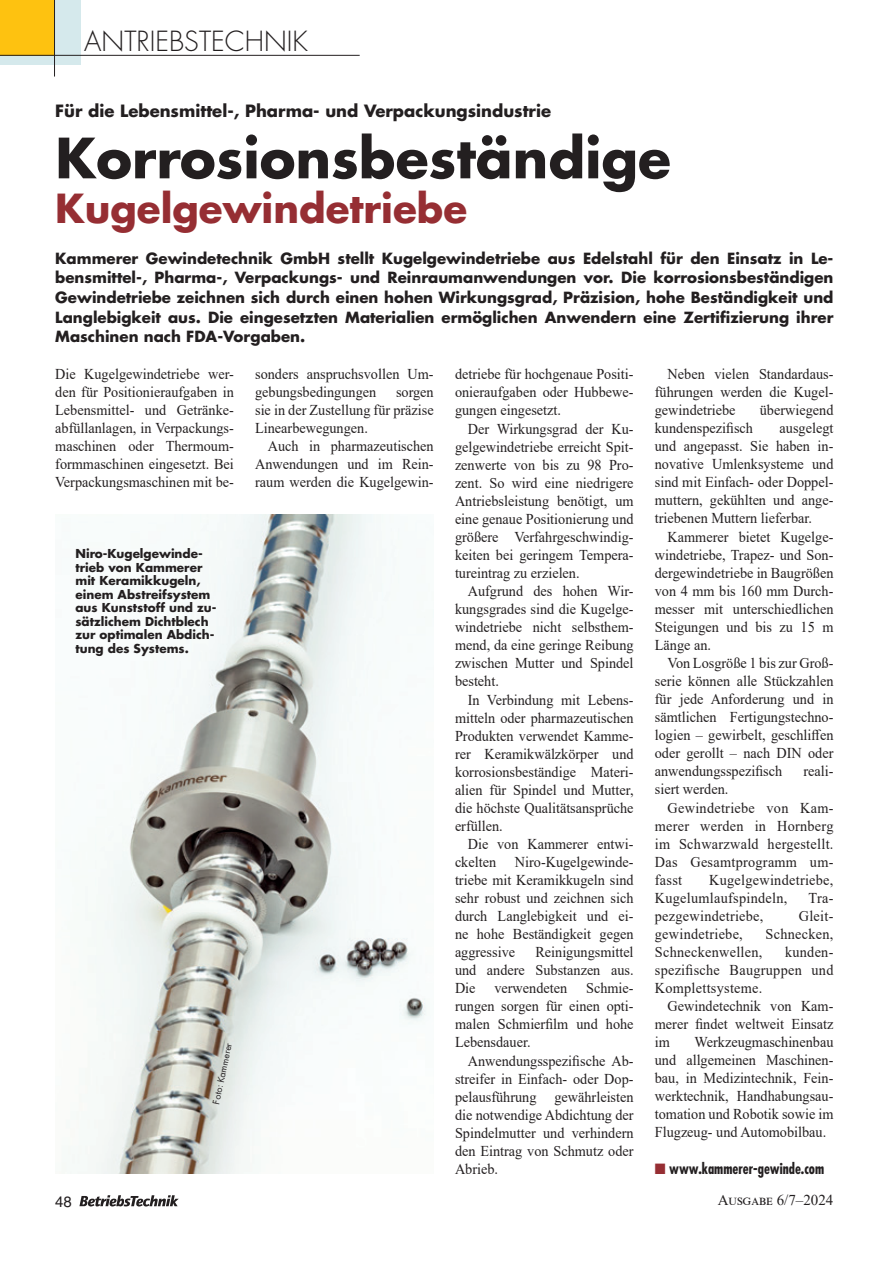
<style>
.page{position:relative;width:893px;height:1263px;background:#fff}
.page>*{position:absolute;margin:0;border:0;box-sizing:border-box;transform-origin:0 0}
.Titel_mittel{font:700 54px "Futura";color:#231f20}
.Titel_mittel-2{font:700 39px "Futura";color:#962e33}
.Kopfleiste{font:300 27px "Futura LT";color:#231f20}
.Übertitel_gross_neu{font:700 16.5px "Futura";color:#231f20}
.Fließtext{font:15px/18px "Times New Roman";color:#231f20;text-align:justify;scale:.95 1}
.Vorspann_gross{font:700 15px/19.5px "Futura";color:#231f20;text-align:justify}
.Fließtext_1__Absatz{font:15px/18px "Times New Roman";color:#231f20;text-align:justify;scale:.95 1}
.Fließtext-2{font:15px/18px "Times New Roman";letter-spacing:.02em;color:#231f20;scale:.95 1}
.www{font:700 condensed 15px "Futura";color:#231f20;scale:.95 1}
.Fließtext-3{font:15px "Times New Roman";color:#231f20}
.t1{font:15px "Helvetica";color:#231f20}
.Bildtext{font:700 12px/13.5px "Futura";color:#231f20}
.Foto{font:9px "Futura";color:#231f20}
.s1{color:#962e33}
</style>
<div class="page">
<svg style="left:79px;top:1195px;width:100px;height:11px"></svg>
<div style="left:0;top:0;width:80px;height:64px;background:#d5e9ec"></div>
<div style="left:0;top:0;width:55px;height:55px;background:#fec210"></div>
<hr style="left:0;top:55px;width:360px;height:1px;background:#231f20">
<hr style="left:54px;top:0;width:1px;height:77px;background:#231f20">
<img style="left:77px;top:514px;width:357px;height:660px">
<p class="Kopfleiste" style="left:84px;top:25px;width:225px">ANTRIEBSTECHNIK</p>
<p class="Übertitel_gross_neu" style="left:55px;top:100px;width:497px">Für die Lebensmittel-, Pharma- und Verpackungsindustrie</p>
<p class="Titel_mittel" style="left:55px;top:121px;width:617px">Korrosionsbeständige</p>
<p class="Titel_mittel-2" style="left:55px;top:181px;width:413px">Kugelgewindetriebe</p>
<p class="Vorspann_gross" style="left:55px;top:248px;width:780px">Kammerer Gewindetechnik GmbH stellt Kugelgewindetriebe aus Edelstahl für den Einsatz in Le&shy;bensmittel-, Pharma-, Verpackungs- und Reinraumanwendungen vor. Die korrosionsbeständigen Gewindetriebe zeichnen sich durch einen hohen Wirkungsgrad, Präzision, hohe Beständigkeit und Langlebigkeit aus. Die eingesetzten Materialien ermöglichen Anwendern eine Zertifizierung ihrer Maschinen nach FDA-Vorgaben.</p>
<p class="Fließtext_1__Absatz" style="left:55px;top:365px;width:189px">Die Kugelgewindetriebe wer&shy;den für Positionieraufgaben in Lebensmittel- und Getränke&shy;abfüllanlagen, in Verpackungs&shy;maschinen oder Thermoum&shy;formmaschinen eingesetzt. Bei Verpackungsmaschinen mit be-</p>
<p class="Fließtext_1__Absatz" style="left:255px;top:365px;width:189px">sonders anspruchsvollen Um&shy;gebungsbedingungen</p>
<p class="Fließtext_1__Absatz" style="left:255px;top:383px;width:189px;text-indent:141px">sorgen sie in der Zustellung für präzise Linearbewegungen.</p>
<p class="Fließtext" style="left:255px;top:437px;width:189px;text-indent:13px">Auch in pharmazeutischen Anwendungen und im Rein&shy;raum werden die Kugelgewin-</p>
<p class="Bildtext" style="left:75px;top:547px;width:143px">Niro-Kugelgewinde&shy;trieb von Kammerer mit Keramikkugeln, einem Abstreifsystem aus Kunststoff und zu&shy;sätzlichem Dichtblech zur optimalen Abdich&shy;tung des Systems.</p>
<p class="Foto" style="left:210px;top:1103px;width:64px;rotate:-78deg">Foto: Kammerer</p>
<p class="Fließtext" style="left:455px;top:365px;width:189px">detriebe für hochgenaue Positi&shy;onieraufgaben oder Hubbewe&shy;gungen eingesetzt.</p>
<p class="Fließtext" style="left:455px;top:419px;width:189px;text-indent:13px">Der Wirkungsgrad der Ku&shy;gelgewindetriebe erreicht Spit&shy;zenwerte von bis zu 98 Pro&shy;zent. So wird eine niedrigere Antriebsleistung benötigt, um eine genaue Positionierung und größere Verfahrgeschwindig&shy;keiten bei geringem Tempera&shy;tureintrag zu erzielen.</p>
<p class="Fließtext" style="left:455px;top:582px;width:189px;text-indent:13px">Aufgrund des hohen Wir&shy;kungsgrades sind die Kugelge&shy;windetriebe nicht selbsthem&shy;mend, da eine geringe Reibung zwischen Mutter und Spindel besteht.</p>
<p class="Fließtext" style="left:455px;top:690px;width:190px;text-indent:13px">In Verbindung mit Lebens&shy;mitteln oder pharmazeutischen Produkten verwendet Kamme&shy;rer Keramikwälzkörper und korrosionsbeständige Materi&shy;alien für Spindel und Mutter, die höchste Qualitätsansprüche erfüllen.</p>
<p class="Fließtext" style="left:455px;top:835px;width:189px;text-indent:13px">Die von Kammerer entwi&shy;ckelten Niro-Kugelgewinde&shy;triebe mit Keramikkugeln sind sehr robust und zeichnen sich durch Langlebigkeit und ei&shy;ne hohe Beständigkeit gegen aggressive</p>
<p class="Fließtext" style="left:455px;top:943px;width:190px;text-indent:80px">Reinigungsmittel und andere Substanzen aus.<br>Die</p>
<p class="Fließtext" style="left:455px;top:979px;width:189px;text-indent:131px">Schmie&shy;rungen sorgen für einen opti&shy;malen Schmierfilm und hohe Lebensdauer.</p>
<p class="Fließtext" style="left:455px;top:1051px;width:189px;text-indent:13px">Anwendungsspezifische Ab&shy;streifer in Einfach- oder Dop&shy;pelausführung gewährleisten die notwendige Abdichtung der Spindelmutter und verhindern den Eintrag von Schmutz oder Abrieb.</p>
<p class="Fließtext" style="left:494px;top:979px;width:78px">verwendeten</p>
<p class="Fließtext" style="left:655px;top:365px;width:189px;text-indent:13px">Neben vielen Standardaus&shy;führungen werden die Kugel&shy;gewindetriebe</p>
<p class="Fließtext" style="left:760px;top:401px;width:79px">überwiegend</p>
<p class="Fließtext" style="left:655px;top:419px;width:189px;text-indent:125px">ausgelegt und angepasst. Sie haben in&shy;novative Umlenksysteme und sind mit Einfach- oder Doppel&shy;muttern, gekühlten und ange&shy;triebenen Muttern lieferbar.</p>
<p class="Fließtext" style="left:655px;top:527px;width:190px;text-indent:13px">Kammerer bietet Kugelge&shy;windetriebe, Trapez- und Son&shy;dergewindetriebe in Baugrößen von 4 mm bis 160 mm Durch&shy;messer mit unterschiedlichen Steigungen und bis zu 15 m Länge an.</p>
<p class="Fließtext" style="left:655px;top:654px;width:189px;text-indent:13px">Von Losgröße 1 bis zur Groß&shy;serie können alle Stückzahlen für jede Anforderung und in sämtlichen Fertigungstechno&shy;logien – gewirbelt, geschliffen oder gerollt – nach DIN oder anwendungsspezifisch</p>
<p class="Fließtext" style="left:655px;top:419px;width:105px">kundenspezifisch</p>
<p class="Fließtext" style="left:803px;top:762px;width:33px">reali-</p>
<p class="Fließtext" style="left:655px;top:780px;width:79px">siert werden.</p>
<p class="Fließtext" style="left:655px;top:798px;width:189px;text-indent:13px">Gewindetriebe von Kam&shy;merer werden in Hornberg im Schwarzwald hergestellt.<br>Das Gesamtprogramm um&shy;fasst</p>
<p class="Fließtext-2" style="left:655px;top:870px;width:189px;text-indent:54px">Kugelgewindetriebe,<br>Kugelumlaufspindeln,</p>
<p class="Fließtext" style="left:809px;top:888px;width:28px">Tra-</p>
<p class="Fließtext-2" style="left:655px;top:906px;width:116px">pezgewindetriebe,</p>
<p class="Fließtext" style="left:799px;top:906px;width:38px">Gleit-</p>
<p class="Fließtext-2" style="left:655px;top:924px;width:94px">gewindetriebe,</p>
<p class="Fließtext-2" style="left:766px;top:924px;width:73px">Schnecken,</p>
<p class="Fließtext-2" style="left:655px;top:942px;width:115px">Schneckenwellen,</p>
<p class="Fließtext" style="left:655px;top:942px;width:189px;text-indent:130px">kunden&shy;spezifische Baugruppen und Komplettsysteme.</p>
<p class="Fließtext" style="left:655px;top:996px;width:189px;text-indent:13px">Gewindetechnik von Kam&shy;merer findet weltweit Einsatz im</p>
<p class="Fließtext" style="left:655px;top:1032px;width:189px;text-indent:40px">Werkzeugmaschinenbau und allgemeinen Maschinen&shy;bau, in Medizintechnik, Fein&shy;werktechnik, Handhabungsau&shy;tomation und Robotik sowie im Flugzeug- und Automobilbau.</p>
<p class="www" style="left:655px;top:1159px;width:180px"><span class="s1">■</span> www.kammerer-gewinde.com</p>
<p class="t1" style="left:55px;top:1192px;width:18px">48</p>
<p class="Fließtext-3" style="left:718px;top:1190px;width:117px">Ausgabe 6/7–2024</p>
</div>
